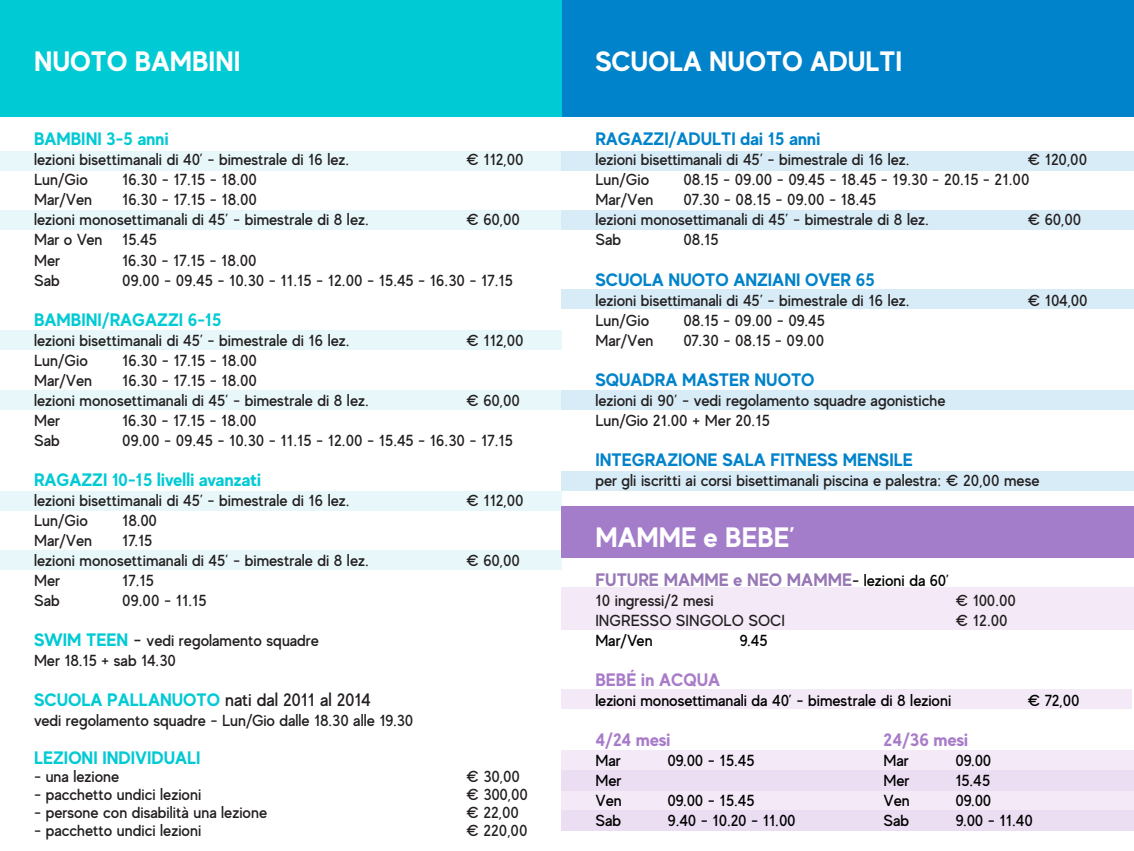
<style>
.page{position:relative;width:1134px;height:851px;background:#fff}
.page>*{position:absolute;margin:0;border:0;box-sizing:border-box;transform-origin:0 0}
.t1{font:700 28px "MADE Evolve Sans";color:#fff}
.t2{font:700 18px "MADE Evolve Sans";color:#0083ca}
.t3{font:700 18px "MADE Evolve Sans";color:#00cad4}
.t4{font:500 18px "MADE Evolve Sans";letter-spacing:-.015em;color:#231f20}
.t5{font:700 18px "MADE Evolve Sans";color:#9777b5}
.t6{font:700 18px "MADE Evolve Sans";color:#a87bc9}
.t7{font:500 16px/20px "MADE Evolve Sans";color:#231f20}
.t8{font:500 16px "MADE Evolve Sans";color:#000001}
.s1{font-weight:700;font-size:18px;color:#00cad4}
.s2{font-size:18px}
.s3{font-weight:700;color:#00cad4}
.s4{font-weight:500;font-size:16px;color:#000001}
</style>
<div class="page">
<div style="left:0;top:151px;width:561px;height:19px;background:#e8f7f9"></div>
<div style="left:0;top:210px;width:561px;height:20px;background:#e8f7f9"></div>
<div style="left:561px;top:151px;width:573px;height:19px;background:#d8ecf7"></div>
<div style="left:0;top:330px;width:561px;height:20px;background:#e8f7f9"></div>
<div style="left:0;top:390px;width:561px;height:20px;background:#e8f7f9"></div>
<div style="left:0;top:490px;width:561px;height:20px;background:#e8f7f9"></div>
<div style="left:0;top:550px;width:561px;height:20px;background:#e8f7f9"></div>
<div style="left:561px;top:210px;width:573px;height:19px;background:#d8ecf7"></div>
<div style="left:561px;top:289px;width:573px;height:20px;background:#d8ecf7"></div>
<div style="left:561px;top:390px;width:573px;height:20px;background:#d8ecf7"></div>
<div style="left:561px;top:470px;width:573px;height:20px;background:#d8ecf7"></div>
<div style="left:561px;top:789px;width:573px;height:20px;background:#f4eaf7"></div>
<div style="left:561px;top:749px;width:573px;height:21px;background:#f4eaf7"></div>
<div style="left:561px;top:809px;width:573px;height:21px;background:#ebddf2"></div>
<div style="left:561px;top:770px;width:573px;height:20px;background:#ebddf2"></div>
<div style="left:561px;top:587px;width:573px;height:43px;background:#f4eaf7"></div>
<div style="left:561px;top:689px;width:571px;height:19px;background:#f4eaf7"></div>
<div style="left:561px;top:0;width:573px;height:116px;background:#0083ca"></div>
<div style="left:0;top:0;width:561px;height:116px;background:#00cad4"></div>
<div style="left:561px;top:506px;width:573px;height:51px;background:#a37dca"></div>
<h1 class="t1" style="left:34px;top:43px;width:208px">NUOTO BAMBINI</h1>
<h1 class="t1" style="left:595px;top:43px;width:308px">SCUOLA NUOTO ADULTI</h1>
<p class="t3" style="left:34px;top:128px;width:136px">BAMBINI 3-5 anni</p>
<p class="t7" style="left:34px;top:149px;width:317px">lezioni bisettimanali di 40’ - bimestrale di 16 lez.</p>
<p class="t7" style="left:466px;top:149px;width:59px">€ 112,00</p>
<p class="t7" style="left:34px;top:169px;width:55px">Lun/Gio</p>
<p class="t7" style="left:122px;top:169px;width:137px">16.30 - 17.15 - 18.00</p>
<p class="t7" style="left:34px;top:189px;width:60px">Mar/Ven</p>
<p class="t7" style="left:34px;top:189px;width:336px;text-indent:88px">16.30 - 17.15 - 18.00<br>lezioni monosettimanali di 45’ - bimestrale di 8 lez.</p>
<p class="t7" style="left:466px;top:209px;width:55px">€ 60,00</p>
<p class="t7" style="left:34px;top:229px;width:124px">Mar o Ven 15.45<br>Mer</p>
<p class="t7" style="left:122px;top:249px;width:136px">16.30 - 17.15 - 18.00</p>
<p class="t7" style="left:34px;top:269px;width:27px">Sab</p>
<p class="t7" style="left:122px;top:269px;width:393px">09.00 - 09.45 - 10.30 - 11.15 - 12.00 - 15.45 - 16.30 - 17.15</p>
<p class="t3" style="left:34px;top:308px;width:189px">BAMBINI/RAGAZZI 6-15</p>
<p class="t7" style="left:34px;top:329px;width:317px">lezioni bisettimanali di 45’ - bimestrale di 16 lez.</p>
<p class="t7" style="left:466px;top:329px;width:59px">€ 112,00</p>
<p class="t7" style="left:34px;top:349px;width:55px">Lun/Gio</p>
<p class="t7" style="left:122px;top:349px;width:137px">16.30 - 17.15 - 18.00</p>
<p class="t7" style="left:34px;top:369px;width:60px">Mar/Ven</p>
<p class="t7" style="left:34px;top:369px;width:336px;text-indent:88px">16.30 - 17.15 - 18.00<br>lezioni monosettimanali di 45’ - bimestrale di 8 lez.</p>
<p class="t7" style="left:466px;top:389px;width:55px">€ 60,00</p>
<p class="t7" style="left:34px;top:409px;width:28px">Mer</p>
<p class="t7" style="left:122px;top:409px;width:136px">16.30 - 17.15 - 18.00</p>
<p class="t7" style="left:34px;top:429px;width:27px">Sab</p>
<p class="t7" style="left:122px;top:429px;width:393px">09.00 - 09.45 - 10.30 - 11.15 - 12.00 - 15.45 - 16.30 - 17.15</p>
<p class="t3" style="left:34px;top:468px;width:229px">RAGAZZI 10-15 livelli avanzati</p>
<p class="t7" style="left:34px;top:489px;width:317px">lezioni bisettimanali di 45’ - bimestrale di 16 lez.</p>
<p class="t7" style="left:466px;top:489px;width:59px">€ 112,00</p>
<p class="t7" style="left:34px;top:509px;width:55px">Lun/Gio</p>
<p class="t7" style="left:122px;top:509px;width:37px">18.00</p>
<p class="t7" style="left:34px;top:529px;width:60px">Mar/Ven</p>
<p class="t7" style="left:34px;top:529px;width:336px;text-indent:88px">17.15<br>lezioni monosettimanali di 45’ - bimestrale di 8 lez.</p>
<p class="t7" style="left:466px;top:549px;width:55px">€ 60,00</p>
<p class="t7" style="left:34px;top:569px;width:28px">Mer</p>
<p class="t7" style="left:122px;top:569px;width:33px">17.15</p>
<p class="t7" style="left:34px;top:589px;width:27px">Sab</p>
<p class="t7" style="left:122px;top:589px;width:86px">09.00 - 11.15</p>
<p class="t7" style="left:34px;top:629px;width:286px"><span class="s1">SWIM TEEN</span> <span class="s2">-</span> vedi regolamento squadre<br>Mer 18.15 + sab 14.30</p>
<p class="t4" style="left:34px;top:688px;width:338px"><span class="s3">SCUOLA PALLANUOTO</span> nati dal 2011 al 2014</p>
<p class="t7" style="left:34px;top:709px;width:381px">vedi regolamento squadre - Lun/Gio dalle 18.30 alle 19.30</p>
<p class="t3" style="left:34px;top:746px;width:168px">LEZIONI INDIVIDUALI</p>
<p class="t7" style="left:34px;top:765px;width:87px">- una lezione</p>
<p class="t7" style="left:466px;top:765px;width:55px">€ 30,00</p>
<p class="t7" style="left:34px;top:783px;width:169px">- pacchetto undici lezioni</p>
<p class="t7" style="left:466px;top:783px;width:63px">€ 300,00</p>
<p class="t7" style="left:34px;top:801px;width:235px">- persone con disabilità una lezione</p>
<p class="t7" style="left:466px;top:801px;width:54px">€ 22,00</p>
<p class="t7" style="left:34px;top:819px;width:169px">- pacchetto undici lezioni</p>
<p class="t7" style="left:466px;top:819px;width:63px">€ 220,00</p>
<p class="t2" style="left:595px;top:128px;width:227px">RAGAZZI/ADULTI dai 15 anni</p>
<p class="t7" style="left:595px;top:149px;width:316px">lezioni bisettimanali di 45’ - bimestrale di 16 lez.</p>
<p class="t7" style="left:1027px;top:149px;width:61px">€ 120,00</p>
<p class="t7" style="left:595px;top:169px;width:55px">Lun/Gio</p>
<p class="t7" style="left:683px;top:169px;width:348px">08.15 - 09.00 - 09.45 - 18.45 - 19.30 - 20.15 - 21.00</p>
<p class="t7" style="left:595px;top:189px;width:60px">Mar/Ven</p>
<p class="t7" style="left:595px;top:189px;width:335px;text-indent:88px">07.30 - 08.15 - 09.00 - 18.45<br>lezioni monosettimanali di 45’ - bimestrale di 8 lez.</p>
<p class="t7" style="left:1027px;top:209px;width:55px">€ 60,00</p>
<p class="t7" style="left:595px;top:229px;width:27px">Sab</p>
<p class="t7" style="left:683px;top:229px;width:37px">08.15</p>
<p class="t2" style="left:595px;top:268px;width:281px">SCUOLA NUOTO ANZIANI OVER 65</p>
<p class="t7" style="left:595px;top:289px;width:316px">lezioni bisettimanali di 45’ - bimestrale di 16 lez.</p>
<p class="t7" style="left:1027px;top:289px;width:62px">€ 104,00</p>
<p class="t7" style="left:595px;top:309px;width:55px">Lun/Gio</p>
<p class="t7" style="left:683px;top:309px;width:143px">08.15 - 09.00 - 09.45</p>
<p class="t7" style="left:595px;top:329px;width:60px">Mar/Ven</p>
<p class="t7" style="left:683px;top:329px;width:142px">07.30 - 08.15 - 09.00</p>
<p class="t2" style="left:595px;top:368px;width:221px">SQUADRA MASTER NUOTO</p>
<p class="t7" style="left:595px;top:389px;width:352px">lezioni di 90’ - vedi regolamento squadre agonistiche<br>Lun/Gio 21.00 + Mer 20.15</p>
<p class="t2" style="left:595px;top:448px;width:319px">INTEGRAZIONE SALA FITNESS MENSILE</p>
<p class="t7" style="left:595px;top:469px;width:446px">per gli iscritti ai corsi bisettimanali piscina e palestra: € 20,00 mese</p>
<h1 class="t1" style="left:595px;top:519px;width:201px">MAMME e BEBE’</h1>
<p class="t5" style="left:595px;top:568px;width:355px">FUTURE MAMME e NEO MAMME<span class="s4">- lezioni da 60’</span></p>
<p class="t7" style="left:595px;top:589px;width:120px">10 ingressi/2 mesi</p>
<p class="t7" style="left:955px;top:589px;width:62px">€ 100.00</p>
<p class="t7" style="left:595px;top:609px;width:191px">INGRESSO SINGOLO SOCI</p>
<p class="t7" style="left:955px;top:609px;width:54px">€ 12.00</p>
<p class="t8" style="left:595px;top:630px;width:59px">Mar/Ven</p>
<p class="t8" style="left:739px;top:630px;width:30px">9.45</p>
<p class="t6" style="left:595px;top:668px;width:126px">BEBÉ in ACQUA</p>
<p class="t8" style="left:595px;top:690px;width:357px">lezioni monosettimanali da 40’ - bimestrale di 8 lezioni</p>
<p class="t8" style="left:1027px;top:690px;width:54px">€ 72,00</p>
<p class="t6" style="left:595px;top:728px;width:77px">4/24 mesi</p>
<p class="t6" style="left:883px;top:728px;width:86px">24/36 mesi</p>
<p class="t8" style="left:595px;top:750px;width:27px">Mar</p>
<p class="t8" style="left:667px;top:750px;width:89px">09.00 - 15.45</p>
<p class="t8" style="left:883px;top:750px;width:27px">Mar</p>
<p class="t8" style="left:955px;top:750px;width:38px">09.00</p>
<p class="t8" style="left:595px;top:770px;width:28px">Mer</p>
<p class="t8" style="left:883px;top:770px;width:28px">Mer</p>
<p class="t8" style="left:955px;top:770px;width:36px">15.45</p>
<p class="t8" style="left:595px;top:790px;width:28px">Ven</p>
<p class="t8" style="left:667px;top:790px;width:89px">09.00 - 15.45</p>
<p class="t8" style="left:883px;top:790px;width:28px">Ven</p>
<p class="t8" style="left:955px;top:790px;width:38px">09.00</p>
<p class="t8" style="left:595px;top:810px;width:27px">Sab</p>
<p class="t8" style="left:667px;top:810px;width:130px">9.40 - 10.20 - 11.00</p>
<p class="t8" style="left:883px;top:810px;width:27px">Sab</p>
<p class="t8" style="left:955px;top:810px;width:79px">9.00 - 11.40</p>
</div>
